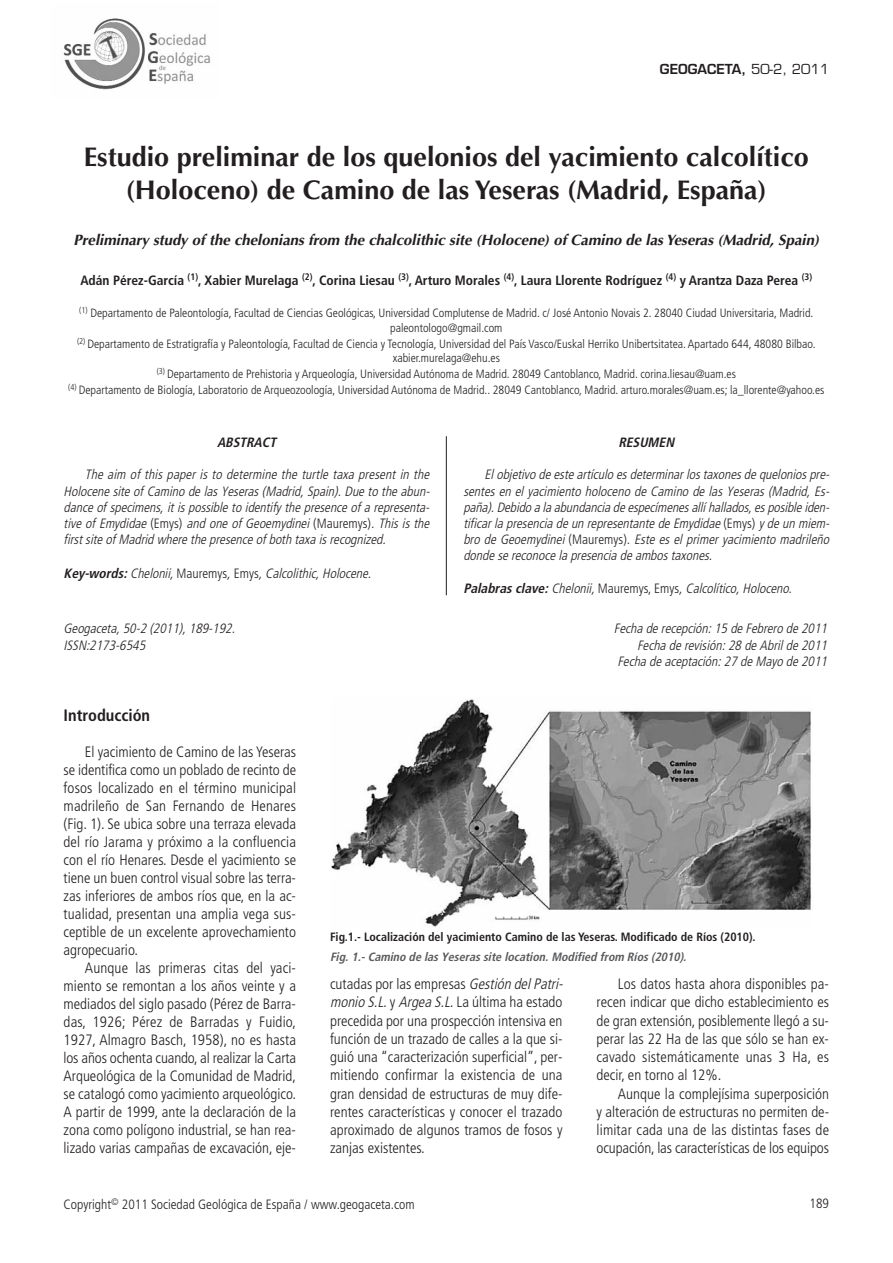
<style>
.page{position:relative;width:893px;height:1263px;background:#fff}
.page>*{position:absolute;margin:0;border:0;box-sizing:border-box;transform-origin:0 0}
.t1{font:700 27px/33px "Optima";color:#231f20;text-align:center}
.t2{font:700 condensed 16.5px "Frutiger";color:#231f20}
.t3{font:300 condensed 15px/18px "Frutiger";color:#231f20;text-align:justify}
.t4{font:italic 700 15px "Optima";color:#231f20}
.t5{font:italic 300 condensed 13.5px/16.2px "Frutiger";color:#231f20;text-align:justify}
.t6{font:700 condensed 13.5px "Frutiger";color:#231f20}
.t7{font:300 condensed 13.5px "Frutiger";color:#231f20}
.t8{font:600 13.5px "Eurostile";color:#231f20}
.t9{font:italic 700 condensed 13.5px "Frutiger";color:#231f20}
.t10{font:300 condensed 12px/14.4px "Frutiger";color:#231f20;text-align:center}
.t11{font:700 condensed 12px "Frutiger";color:#231f20}
.t12{font:italic 700 condensed 12px "Frutiger";color:#58595b}
.s1{font-weight:400}
.s2{font-style:normal}
.s3{font-weight:700}
.s4{font-style:italic}
</style>
<div class="page">
<img style="left:63px;top:18px;width:147px;height:72px">
<hr style="left:446px;top:436px;width:1px;height:159px;background:#231f20">
<img style="left:331px;top:699px;width:480px;height:228px">
<p class="t8" style="left:660px;top:64px;width:171px">GEOGACETA, <span class="s1">50-2, 2011</span></p>
<h1 class="t1" style="left:84px;top:143px;width:727px">Estudio preliminar de los quelonios del yacimiento calcolítico (Holoceno) de Camino de las Yeseras (Madrid, España)</h1>
<p class="t4" style="left:74px;top:233px;width:750px">Preliminary study of the chelonians from the chalcolithic site (Holocene) of Camino de las Yeseras (Madrid, Spain)</p>
<p class="t6" style="left:80px;top:275px;width:733px">Adán Pérez-García <sup>(1)</sup>, Xabier Murelaga <sup>(2)</sup>, Corina Liesau <sup>(3)</sup>, Arturo Morales <sup>(4)</sup>, Laura Llorente Rodríguez <sup>(4)</sup> y Arantza Daza Perea <sup>(3)</sup></p>
<p class="t10" style="left:79px;top:307px;width:736px"><sup>(1)</sup> Departamento de Paleontología, Facultad de Ciencias Geológicas, Universidad Complutense de Madrid. c/ José Antonio Novais 2. 28040 Ciudad Universitaria, Madrid. paleontologo@gmail.com</p>
<p class="t10" style="left:77px;top:337px;width:740px"><sup>(2)</sup> Departamento de Estratigrafía y Paleontología, Facultad de Ciencia y Tecnología, Universidad del País Vasco/Euskal Herriko Unibertsitatea. Apartado 644, 48080 Bilbao. xabier.murelaga@ehu.es</p>
<p class="t10" style="left:68px;top:366px;width:757px;line-height:16.6px"><sup>(3)</sup> Departamento de Prehistoria y Arqueología, Universidad Autónoma de Madrid. 28049 Cantoblanco, Madrid. corina.liesau@uam.es<br><sup>(4)</sup> Departamento de Biología, Laboratorio de Arqueozoología, Universidad Autónoma de Madrid.. 28049 Cantoblanco, Madrid. arturo.morales@uam.es; la_llorente@yahoo.es</p>
<p class="t9" style="left:217px;top:437px;width:63px">ABSTRACT</p>
<p class="t5" style="left:64px;top:468px;width:370px;text-indent:21px">The aim of this paper is to determine the turtle taxa present in the Holocene site of Camino de las Yeseras (Madrid, Spain). Due to the abun&shy;dance of specimens,itispossible to identify the presence of a representa&shy;tive of Emydidae <span class="s2">( E m y s )</span> and one of Geoemydinei <span class="s2">( M a u r e m y s )</span> . This is the firstsite of Madrid where the presence of both taxa isrecognized.</p>
<p class="t5" style="left:64px;top:566px;width:312px"><span class="s3">Key-words:</span> Chelonii,<span class="s2">M a u r e m y s</span> , <span class="s2">E m y s</span> ,Calcolithic,Holocene.</p>
<p class="t9" style="left:618px;top:437px;width:60px">RESUMEN</p>
<p class="t5" style="left:463px;top:468px;width:370px;text-indent:21px">Elobjetivo de este artículo esdeterminarlostaxonesde queloniospre&shy;sentes en el yacimiento holoceno de Camino de las Yeseras (Madrid, Es&shy;paña).Debido a la abundancia de especímenesallí hallados,esposible iden&shy;tificarla presencia de un representante de Emydidae <span class="s2">( E m y s )</span> y de un miem&shy;bro de Geoemydinei <span class="s2">( M a u r e m y s )</span> . Este es el primer yacimiento madrileño donde se reconoce la presencia de ambostaxones.</p>
<p class="t5" style="left:463px;top:581px;width:333px"><span class="s3">Palabras clave:</span>Chelonii,<span class="s2">M a u r e m y s , E m y s</span> ,Calcolítico,Holoceno.</p>
<p class="t5" style="left:64px;top:622px;width:176px">Geogaceta,50-2 (2011),189-192.</p>
<p class="t5" style="left:614px;top:622px;width:217px">Fecha de recepción:15 de Febrero de 2011</p>
<p class="t5" style="left:64px;top:638px;width:86px">ISSN:2173-6545</p>
<p class="t5" style="left:617px;top:638px;width:214px;text-align:right">Fecha de revisión:28 de Abrilde 2011<br>Fecha de aceptación:27 de Mayo de 2011</p>
<p class="t2" style="left:64px;top:709px;width:88px">Introducción</p>
<p class="t3" style="left:64px;top:744px;width:234px;text-indent:21px">El yacimiento de Camino de las Yeseras se identifica como un poblado de recinto de fosos localizado en el término municipal madrileño de San Fernando de Henares (Fig. 1). Se ubica sobre una terraza elevada del río Jarama y próximo a la confluencia con el río Henares. Desde el yacimiento se tiene un buen control visual sobre las terra&shy;zas inferiores de ambos ríos que, en la ac&shy;tualidad, presentan una amplia vega sus&shy;ceptible de un excelente aprovechamiento agropecuario.</p>
<p class="t3" style="left:64px;top:960px;width:234px;text-indent:21px">Aunque las primeras citas del yaci&shy;miento se remontan a los años veinte y a mediados del siglo pasado (Pérez de Barra&shy;das, 1926; Pérez de Barradas y Fuidio, 1927, Almagro Basch, 1958), no es hasta los años ochenta cuando, al realizar la Carta Arqueológica de la Comunidad de Madrid, se catalogó como yacimiento arqueológico.<br>A partir de 1999, ante la declaración de la zona como polígono industrial, se han rea&shy;lizado varias campañas de excavación, eje-</p>
<p class="t11" style="left:330px;top:932px;width:427px">Fig.1.- Localización del yacimiento Camino de las Yeseras. Modificado de Ríos (2010).</p>
<p class="t12" style="left:330px;top:952px;width:360px">Fig.1.-Camino de las Yeseras site location.Modified from Ríos (2010).</p>
<p class="t3" style="left:330px;top:976px;width:237px;text-align:left">cutadas por las empresas <span class="s4">Gestión delPatri&shy;monio S.L.</span> y <span class="s4">Argea S.L.</span>La ú l ti m a h a esta d o precedida por una prospección intensiva en función de un trazado de calles a la que si&shy;guió una “caracterización superficial”, per&shy;mitiendo confirmar la existencia de una gran densidad de estructuras de muy dife&shy;rentes características y conocer el trazado aproximado de algunos tramos de fosos y zanjas existentes.</p>
<p class="t3" style="left:596px;top:976px;width:234px;text-indent:21px">Los datos hasta ahora disponibles pa&shy;recen indicar que dicho establecimiento es de gran extensión, posiblemente llegó a su&shy;perar las 22 Ha de las que sólo se han ex&shy;cavado sistemáticamente unas 3 Ha, es decir, en torno al 12%.</p>
<p class="t3" style="left:596px;top:1085px;width:234px;text-indent:21px">Aunque la complejísima superposición y alteración de estructuras no permiten de&shy;limitar cada una de las distintas fases de ocupación, las características de los equipos</p>
<p class="t7" style="left:64px;top:1199px;width:353px">Copyright<sup>©</sup> 2011 Sociedad Geológica de España / www.geogaceta.com</p>
<p class="t7" style="left:809px;top:1198px;width:21px">189</p>
</div>
